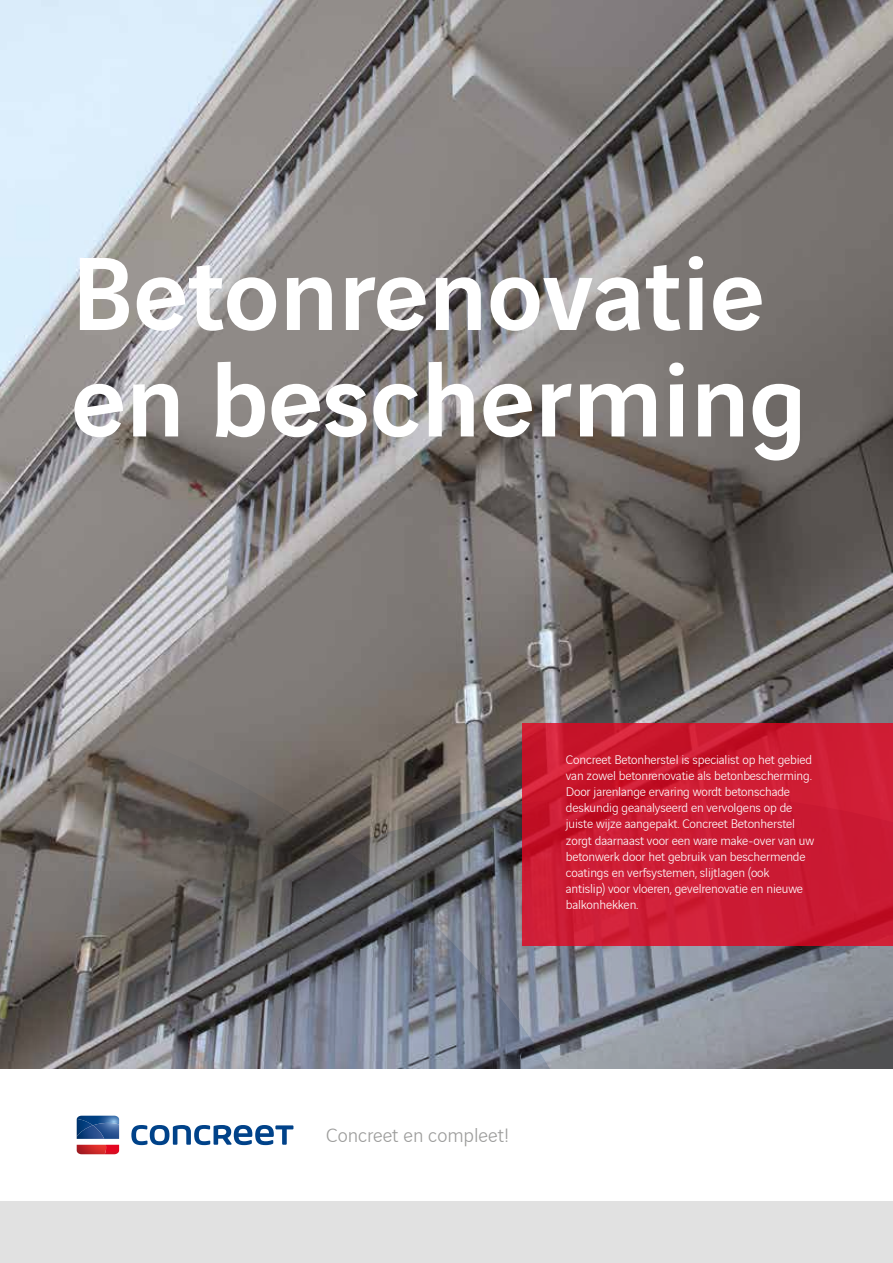
<style>
.page{position:relative;width:893px;height:1263px;background:#fff}
.page>*{position:absolute;margin:0;border:0;box-sizing:border-box;transform-origin:0 0}
.t1{font:500 111px/106.5px "Vinci Sans";color:#fff}
.t2{font:300 21px "Vinci Sans";color:#9d9d9c}
.t3{font:300 13.5px/16.2px "Vinci Sans";letter-spacing:-.01em;color:#fff}
</style>
<div class="page">
<img style="left:0;top:0;width:893px;height:723px">
<svg style="left:589px;top:945px;width:304px;height:124px;background:#81848d"></svg>
<svg style="left:0;top:706px;width:589px;height:363px;background:#6f6d6f"></svg>
<svg style="left:522px;top:723px;width:371px;height:222px;background:#cb1a32"></svg>
<div style="left:0;top:1201px;width:893px;height:62px;background:#e1e1e1"></div>
<svg style="left:131px;top:1125px;width:162px;height:20px"></svg>
<svg style="left:77px;top:1116px;width:43px;height:39px"></svg>
<img style="left:77px;top:1125px;width:27px;height:14px">
<h1 class="t1" style="left:71px;top:230px;width:738px">Betonrenovatie en bescherming</h1>
<p class="t3" style="left:566px;top:750px;width:250px">Concreet Betonherstel is specialist op het gebied van zowel betonrenovatie als betonbescherming.<br>Door jarenlange ervaring wordt betonschade deskundig geanalyseerd en vervolgens op de juiste wijze aangepakt. Concreet Betonherstel zorgt daarnaast voor een ware make-over van uw betonwerk door het gebruik van beschermende coatings en verfsystemen, slijtlagen (ook<br>antislip) voor vloeren, gevelrenovatie en nieuwe balkonhekken.</p>
<h2 class="t2" style="left:326px;top:1120px;width:185px">Concreet en compleet!</h2>
</div>
